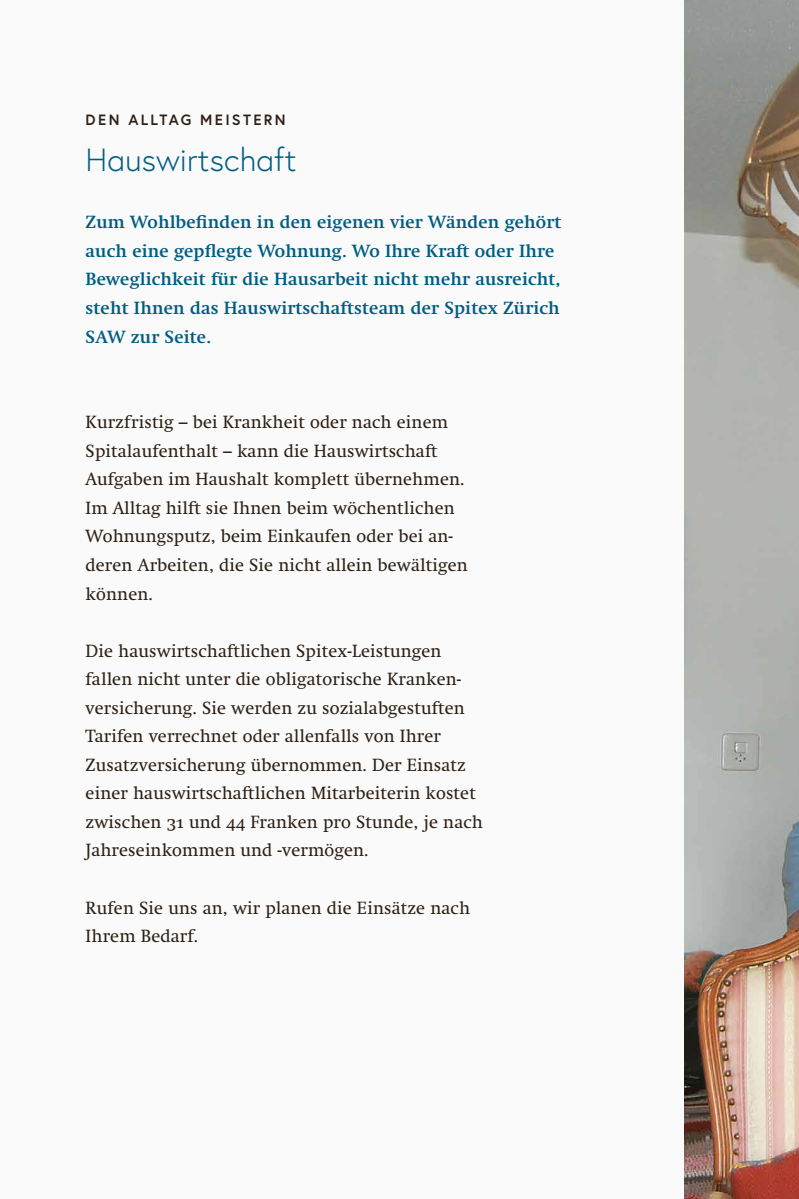
<style>
.page{position:relative;width:799px;height:1199px;background:#fff}
.page>*{position:absolute;margin:0;border:0;box-sizing:border-box;transform-origin:0 0}
.t1{font:300 32.02px "Europa";color:#005d82}
.t2{font:18.03px/28.5px "Swift Neue LT Pro";letter-spacing:.01em;color:#2e2014}
.t3{font:600 18.03px/28.5px "Swift Neue LT Pro";letter-spacing:.01em;color:#005d82}
.t4{font:700 14.88px "Europa";letter-spacing:.16em;color:#2e2014}
</style>
<div class="page">
<div style="left:0;top:0;width:799px;height:1198px;background:#fafafa"></div>
<img style="left:685px;top:0;width:114px;height:1198px">
<p class="t4" style="left:86px;top:109px;width:202px">DEN ALLTAG MEISTERN</p>
<h1 class="t1" style="left:86px;top:140px;width:212px">Hauswirtschaft</h1>
<p class="t3" style="left:86px;top:208px;width:477px">Zum Wohlbefinden in den eigenen vier Wänden gehört auch eine gepflegte Wohnung. Wo Ihre Kraft oder Ihre Beweglichkeit für die Hausarbeit nicht mehr ausreicht, steht Ihnen das Hauswirtschaftsteam der Spitex Zürich SAW zur Seite.</p>
<p class="t2" style="left:86px;top:407px;width:383px">Kurzfristig – bei Krankheit oder nach einem Spitalaufenthalt – kann die Hauswirtschaft Aufgaben im Haushalt komplett übernehmen.<br>Im Alltag hilft sie Ihnen beim wöchentlichen Wohnungsputz, beim Einkaufen oder bei an&shy;deren Arbeiten, die Sie nicht allein bewältigen können.</p>
<p class="t2" style="left:86px;top:636px;width:399px">Die hauswirtschaftlichen Spitex-Leistungen fallen nicht unter die obligatorische Kranken&shy;versicherung. Sie werden zu sozialabgestuften Tarifen verrechnet oder allenfalls von Ihrer Zusatzversicherung übernommen. Der Einsatz einer hauswirtschaftlichen Mitarbeiterin kostet zwischen 31 und 44 Franken pro Stunde, je nach Jahreseinkommen und -vermögen.</p>
<p class="t2" style="left:86px;top:892px;width:386px">Rufen Sie uns an, wir planen die Einsätze nach<br>Ihrem Bedarf.</p>
</div>
